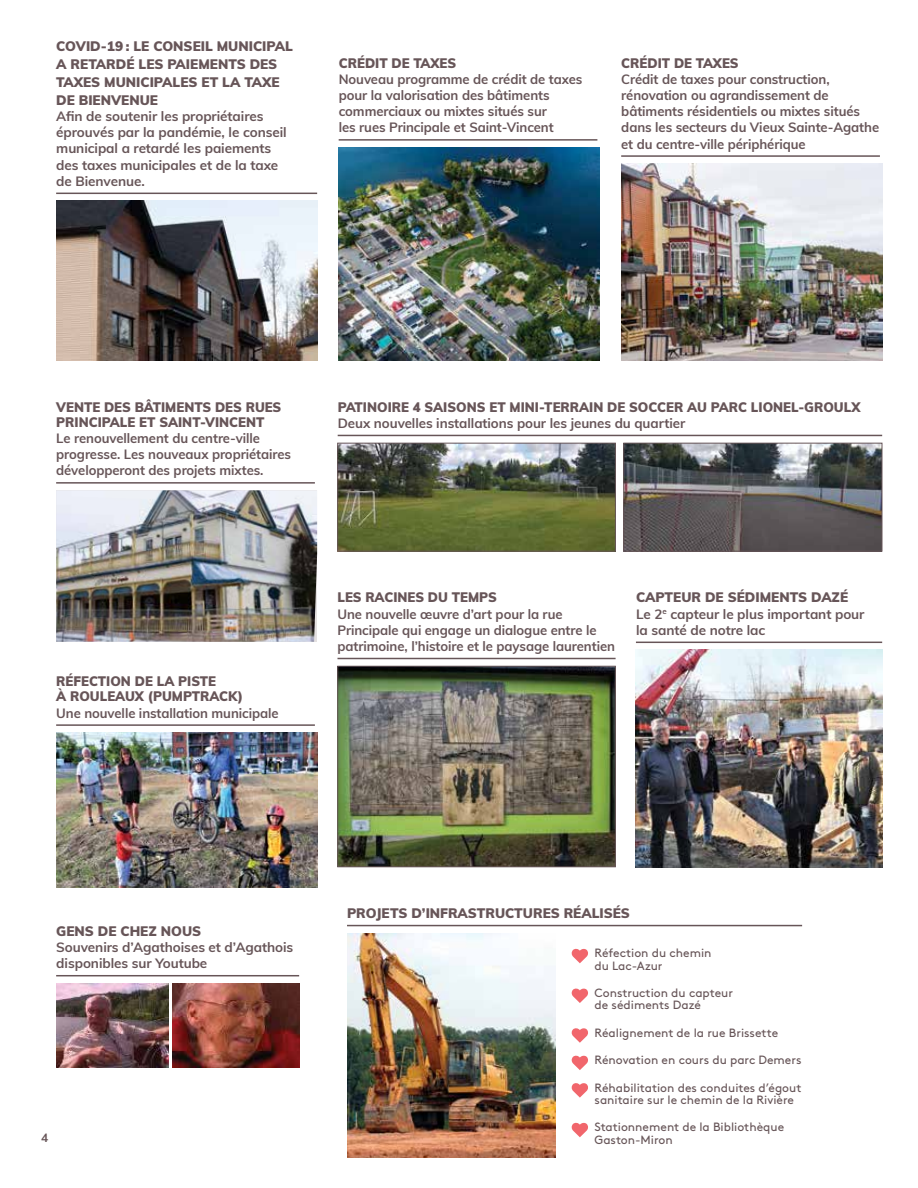
<style>
.page{position:relative;width:918px;height:1188px;background:#fff}
.page>*{position:absolute;margin:0;border:0;box-sizing:border-box;transform-origin:0 0}
.t1{font:700 13.5px/16.2px "Muli";letter-spacing:-.005em;color:#675558}
.t2{font:900 13.5px/18px "Muli";color:#675558}
.t3{font:12px/12.3px "Brown";color:#675558}
.t4{font:700 12px "Muli";color:#675558}
.s1{font-weight:900}
</style>
<div class="page">
<img style="left:56px;top:201px;width:261px;height:160px">
<hr style="left:56px;top:193px;width:261px;height:1px;background:#675558">
<img style="left:636px;top:650px;width:246px;height:218px">
<hr style="left:636px;top:642px;width:246px;height:1px;background:#675558">
<img style="left:56px;top:983px;width:112px;height:85px">
<img style="left:172px;top:983px;width:127px;height:84px">
<hr style="left:56px;top:975px;width:243px;height:1px;background:#675558">
<img style="left:340px;top:445px;width:274px;height:104px">
<div style="left:338px;top:443px;width:278px;height:108px;border:1px solid #675558"></div>
<img style="left:626px;top:445px;width:254px;height:104px">
<div style="left:624px;top:443px;width:258px;height:108px;border:1px solid #675558"></div>
<hr style="left:338px;top:435px;width:544px;height:1px;background:#675558">
<img style="left:339px;top:147px;width:261px;height:214px">
<hr style="left:339px;top:139px;width:258px;height:2px;background:#675558">
<img style="left:621px;top:164px;width:261px;height:197px">
<hr style="left:621px;top:155px;width:259px;height:2px;background:#675558">
<img style="left:56px;top:733px;width:261px;height:155px">
<hr style="left:56px;top:724px;width:259px;height:2px;background:#675558">
<img style="left:56px;top:490px;width:261px;height:152px">
<hr style="left:56px;top:482px;width:259px;height:2px;background:#675558">
<img style="left:340px;top:668px;width:274px;height:197px">
<div style="left:338px;top:666px;width:278px;height:201px;border:1px solid #675558"></div>
<hr style="left:338px;top:658px;width:278px;height:1px;background:#675558">
<hr style="left:347px;top:925px;width:455px;height:1px;background:#675558">
<img style="left:347px;top:933px;width:208px;height:225px">
<svg style="left:571px;top:948px;width:17px;height:15px"></svg>
<svg style="left:571px;top:988px;width:17px;height:15px"></svg>
<svg style="left:571px;top:1028px;width:17px;height:15px"></svg>
<svg style="left:571px;top:1055px;width:17px;height:15px"></svg>
<svg style="left:571px;top:1083px;width:17px;height:15px"></svg>
<svg style="left:571px;top:1122px;width:17px;height:15px"></svg>
<p class="t2" style="left:56px;top:36px;width:238px">COVID-19 : LE CONSEIL MUNICIPAL<br>A RETARDÉ LES PAIEMENTS DES<br>TAXES MUNICIPALES ET LA TAXE<br>DE BIENVENUE</p>
<p class="t1" style="left:56px;top:107px;width:232px">Afin de soutenir les propriétaires éprouvés par la pandémie, le conseil municipal a retardé les paiements des taxes municipales et de la taxe de Bienvenue.</p>
<p class="t2" style="left:339px;top:53px;width:119px">CRÉDIT DE TAXES</p>
<p class="t1" style="left:339px;top:70px;width:245px">Nouveau programme de crédit de taxes pour la valorisation des bâtiments commerciaux ou mixtes situés sur<br>les rues Principale et Saint-Vincent</p>
<p class="t2" style="left:621px;top:53px;width:119px">CRÉDIT DE TAXES</p>
<p class="t1" style="left:621px;top:70px;width:259px">Crédit de taxes pour construction, rénovation ou agrandissement de bâtiments résidentiels ou mixtes situés dans les secteurs du Vieux Sainte-Agathe et du centre-ville périphérique</p>
<p class="t2" style="left:56px;top:399px;width:227px;line-height:15px">VENTE DES BÂTIMENTS DES RUES<br>PRINCIPALE ET SAINT-VINCENT</p>
<p class="t1" style="left:56px;top:429px;width:236px">Le renouvellement du centre-ville progresse. Les nouveaux propriétaires développeront des projets mixtes.</p>
<p class="t2" style="left:56px;top:673px;width:188px;line-height:15px">RÉFECTION DE LA PISTE<br>À ROULEAUX (PUMPTRACK)</p>
<p class="t1" style="left:56px;top:704px;width:224px">Une nouvelle installation municipale</p>
<p class="t2" style="left:338px;top:397px;width:524px">PATINOIRE 4 SAISONS ET MINI-TERRAIN DE SOCCER AU PARC LIONEL-GROULX</p>
<p class="t1" style="left:338px;top:414px;width:349px">Deux nouvelles installations pour les jeunes du quartier</p>
<p class="t2" style="left:338px;top:588px;width:161px">LES RACINES DU TEMPS</p>
<p class="t1" style="left:338px;top:605px;width:279px">Une nouvelle œuvre d’art pour la rue<br>Principale qui engage un dialogue entre le patrimoine, l’histoire et le paysage laurentien</p>
<p class="t1" style="left:636px;top:589px;width:230px"><span class="s1">CAPTEUR DE SÉDIMENTS DAZÉ<br></span>Le 2<sup>e</sup> capteur le plus important pour la santé de notre lac</p>
<p class="t2" style="left:56px;top:921px;width:146px">GENS DE CHEZ NOUS</p>
<p class="t1" style="left:56px;top:938px;width:239px">Souvenirs d’Agathoises et d’Agathois disponibles sur Youtube</p>
<p class="t4" style="left:41px;top:1128px;width:9px">4</p>
<p class="t2" style="left:347px;top:904px;width:284px">PROJETS D’INFRASTRUCTURES RÉALISÉS</p>
<p class="t3" style="left:595px;top:946px;width:119px">Réfection du chemin du Lac-Azur</p>
<p class="t3" style="left:595px;top:986px;width:140px">Construction du capteur de sédiments Dazé</p>
<p class="t3" style="left:595px;top:1025px;width:185px">Réalignement de la rue Brissette</p>
<p class="t3" style="left:595px;top:1053px;width:208px">Rénovation en cours du parc Demers</p>
<p class="t3" style="left:595px;top:1080px;width:208px">Réhabilitation des conduites d’égout sanitaire sur le chemin de la Rivière</p>
<p class="t3" style="left:595px;top:1120px;width:191px">Stationnement de la Bibliothèque<br>Gaston-Miron</p>
</div>
